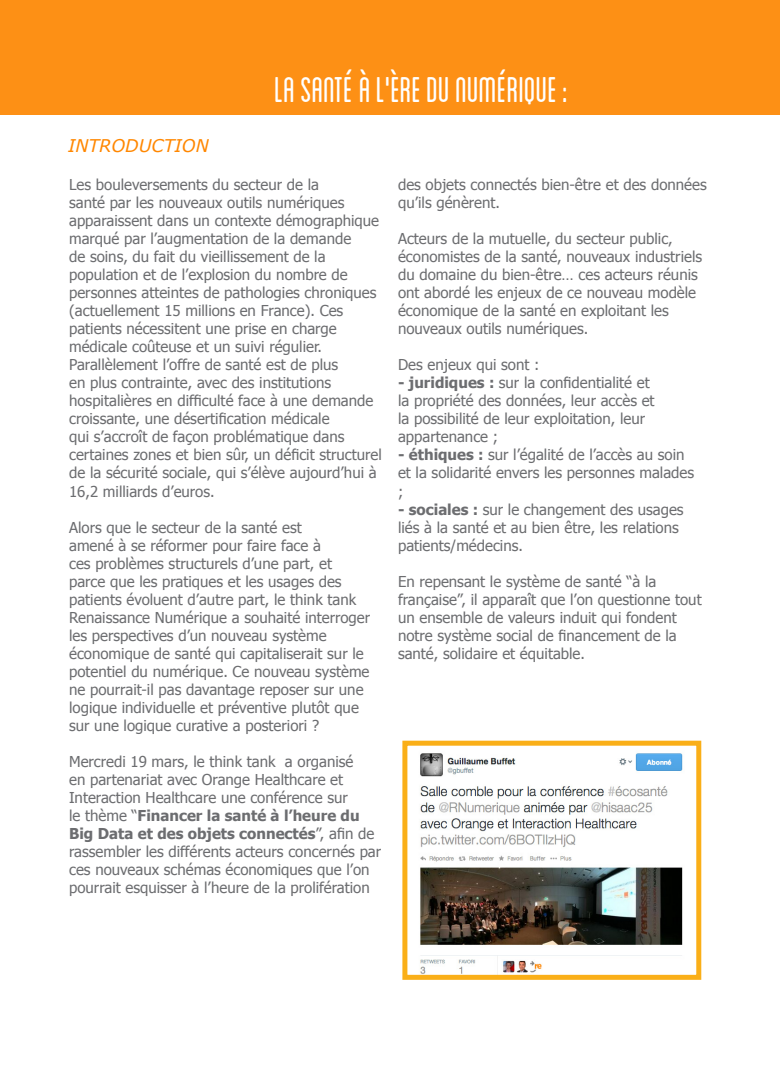
<style>
.page{position:relative;width:780px;height:1088px;background:#fff}
.page>*{position:absolute;margin:0;border:0;box-sizing:border-box;transform-origin:0 0}
.t1{font:condensed 37.5px "Blanch";color:#fff}
.t2{font:italic 17.5px "Verdana";color:#ff8700}
.texte_courant{font:15px/18px "Tahoma";color:#6c6d70}
.s1{font-weight:700}
</style>
<div class="page">
<div style="left:0;top:0;width:780px;height:115px;background:#fd9015"></div>
<img style="left:420px;top:753px;width:263px;height:221px">
<div style="left:402px;top:741px;width:299px;height:239px;border:5px solid #faaf18"></div>
<p class="t2" style="left:68px;top:133px;width:142px">INTRODUCTION</p>
<p class="t1" style="left:274px;top:69px;width:295px">LA SANTÉ À L'ÈRE DU NUMÉRIQUE :</p>
<p class="texte_courant" style="left:69px;top:175px;width:314px">Les bouleversements du secteur de la<br>santé par les nouveaux outils numériques apparaissent dans un contexte démographique marqué par l’augmentation de la demande<br>de soins, du fait du vieillissement de la population et de l’explosion du nombre de personnes atteintes de pathologies chroniques (actuellement 15 millions en France). Ces patients nécessitent une prise en charge médicale coûteuse et un suivi régulier.<br>Parallèlement l’offre de santé est de plus<br>en plus contrainte, avec des institutions hospitalières en difficulté face à une demande croissante, une désertification médicale<br>qui s’accroît de façon problématique dans certaines zones et bien sûr, un déficit structurel de la sécurité sociale, qui s’élève aujourd’hui à 16,2 milliards d’euros.</p>
<p class="texte_courant" style="left:69px;top:517px;width:302px">Alors que le secteur de la santé est<br>amené à se réformer pour faire face à<br>ces problèmes structurels d’une part, et parce que les pratiques et les usages des patients évoluent d’autre part, le think tank Renaissance Numérique a souhaité interroger les perspectives d’un nouveau système économique de santé qui capitaliserait sur le potentiel du numérique. Ce nouveau système ne pourrait-il pas davantage reposer sur une logique individuelle et préventive plutôt que sur une logique curative a posteriori ?</p>
<p class="texte_courant" style="left:69px;top:751px;width:313px">Mercredi 19 mars, le think tank a organisé<br>en partenariat avec Orange Healthcare et Interaction Healthcare une conférence sur<br>le thème “<span class="s1">Financer la santé à l’heure du Big Data et des objets connectés</span>”, afin de rassembler les différents acteurs concernés par ces nouveaux schémas économiques que l’on pourrait esquisser à l’heure de la prolifération</p>
<p class="texte_courant" style="left:398px;top:175px;width:310px">des objets connectés bien-être et des données qu’ils génèrent.</p>
<p class="texte_courant" style="left:398px;top:229px;width:305px">Acteurs de la mutuelle, du secteur public, économistes de la santé, nouveaux industriels du domaine du bien-être… ces acteurs réunis ont abordé les enjeux de ce nouveau modèle économique de la santé en exploitant les nouveaux outils numériques.</p>
<p class="texte_courant" style="left:398px;top:355px;width:143px">Des enjeux qui sont :</p>
<p class="texte_courant" style="left:398px;top:373px;width:258px"><span class="s1">- juridiques :</span> sur la confidentialité et la propriété des données, leur accès et la possibilité de leur exploitation, leur appartenance ;</p>
<p class="texte_courant" style="left:398px;top:445px;width:297px"><span class="s1">- éthiques :</span> sur l’égalité de l’accès au soin et la solidarité envers les personnes malades ;</p>
<p class="texte_courant" style="left:398px;top:499px;width:287px"><span class="s1">- sociales :</span> sur le changement des usages liés à la santé et au bien être, les relations patients/médecins.</p>
<p class="texte_courant" style="left:398px;top:571px;width:305px">En repensant le système de santé “à la française”, il apparaît que l’on questionne tout un ensemble de valeurs induit qui fondent notre système social de financement de la santé, solidaire et équitable.</p>
</div>
